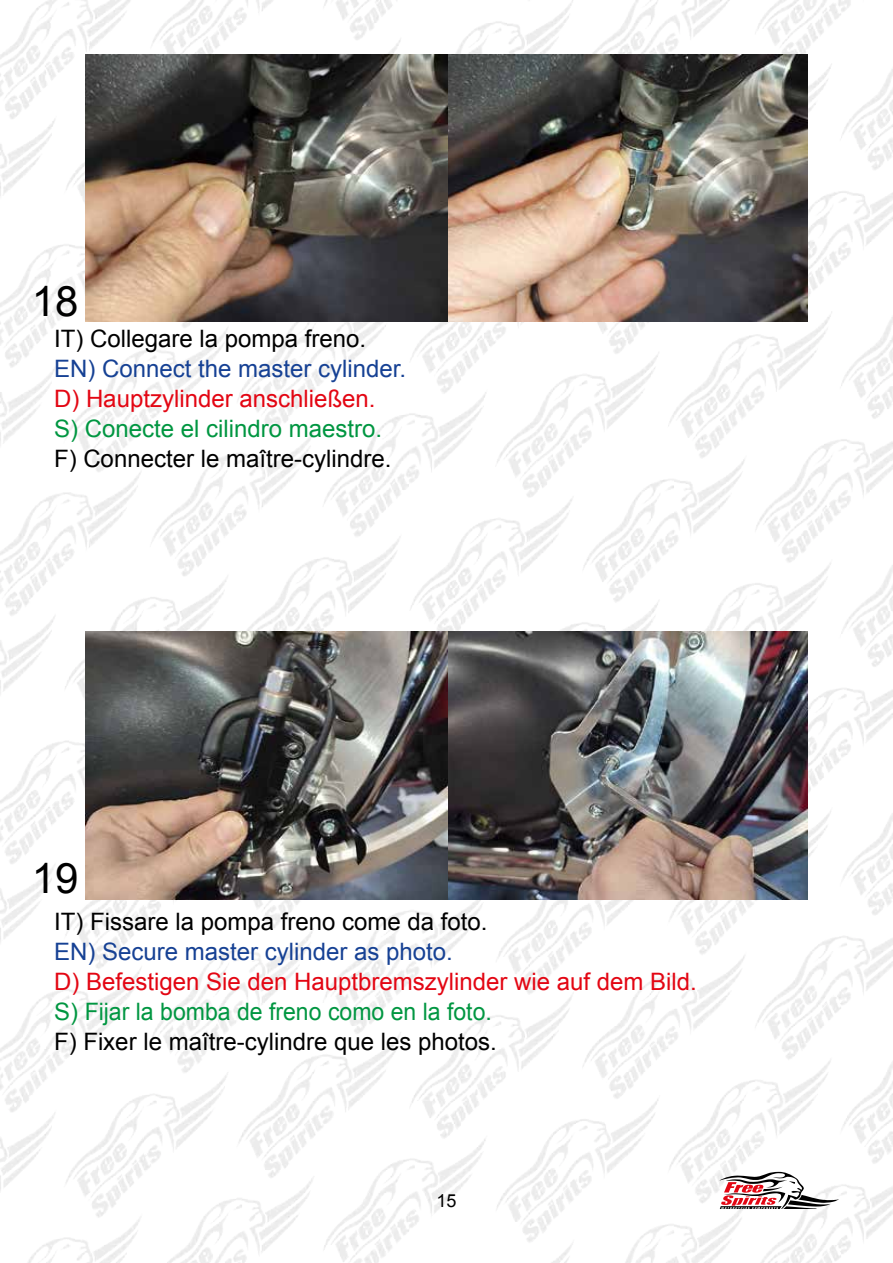
<style>
.page{position:relative;width:893px;height:1263px;background:#fff}
.page>*{position:absolute;margin:0;border:0;box-sizing:border-box;transform-origin:0 0}
.t1{font:42px "Arial";color:#000}
.t2{font:24px "Arial";color:#000}
.t3{font:24px "Arial";color:#e30613}
.t4{font:24px "Arial";color:#009641}
.t5{font:24px "Arial";color:#164194}
.t6{font:18px "Arial";color:#000}
</style>
<div class="page">
<img style="left:0;top:0;width:893px;height:1262px">
<svg style="left:719px;top:1172px;width:120px;height:37px"></svg>
<img style="left:86px;top:54px;width:722px;height:268px">
<img style="left:86px;top:631px;width:722px;height:268px">
<h1 class="t1" style="left:32px;top:274px;width:48px">18</h1>
<p class="t2" style="left:54px;top:323px;width:314px">IT) Collegare la pompa freno.</p>
<p class="t5" style="left:54px;top:353px;width:354px">EN) Connect the master cylinder.</p>
<p class="t3" style="left:54px;top:383px;width:323px">D) Hauptzylinder anschließen.</p>
<p class="t4" style="left:54px;top:413px;width:330px">S) Conecte el cilindro maestro.</p>
<p class="t2" style="left:54px;top:443px;width:339px">F) Connecter le maître-cylindre.</p>
<h1 class="t1" style="left:32px;top:851px;width:48px">19</h1>
<p class="t2" style="left:54px;top:905px;width:435px">IT) Fissare la pompa freno come da foto.</p>
<p class="t5" style="left:54px;top:935px;width:400px">EN) Secure master cylinder as photo.</p>
<p class="t3" style="left:54px;top:965px;width:644px">D) Befestigen Sie den Hauptbremszylinder wie auf dem Bild.</p>
<p class="t4" style="left:54px;top:995px;width:439px">S) Fijar la bomba de freno como en la foto.</p>
<p class="t2" style="left:54px;top:1025px;width:444px">F) Fixer le maître-cylindre que les photos.</p>
<p class="t6" style="left:436px;top:1189px;width:22px">15</p>
</div>
